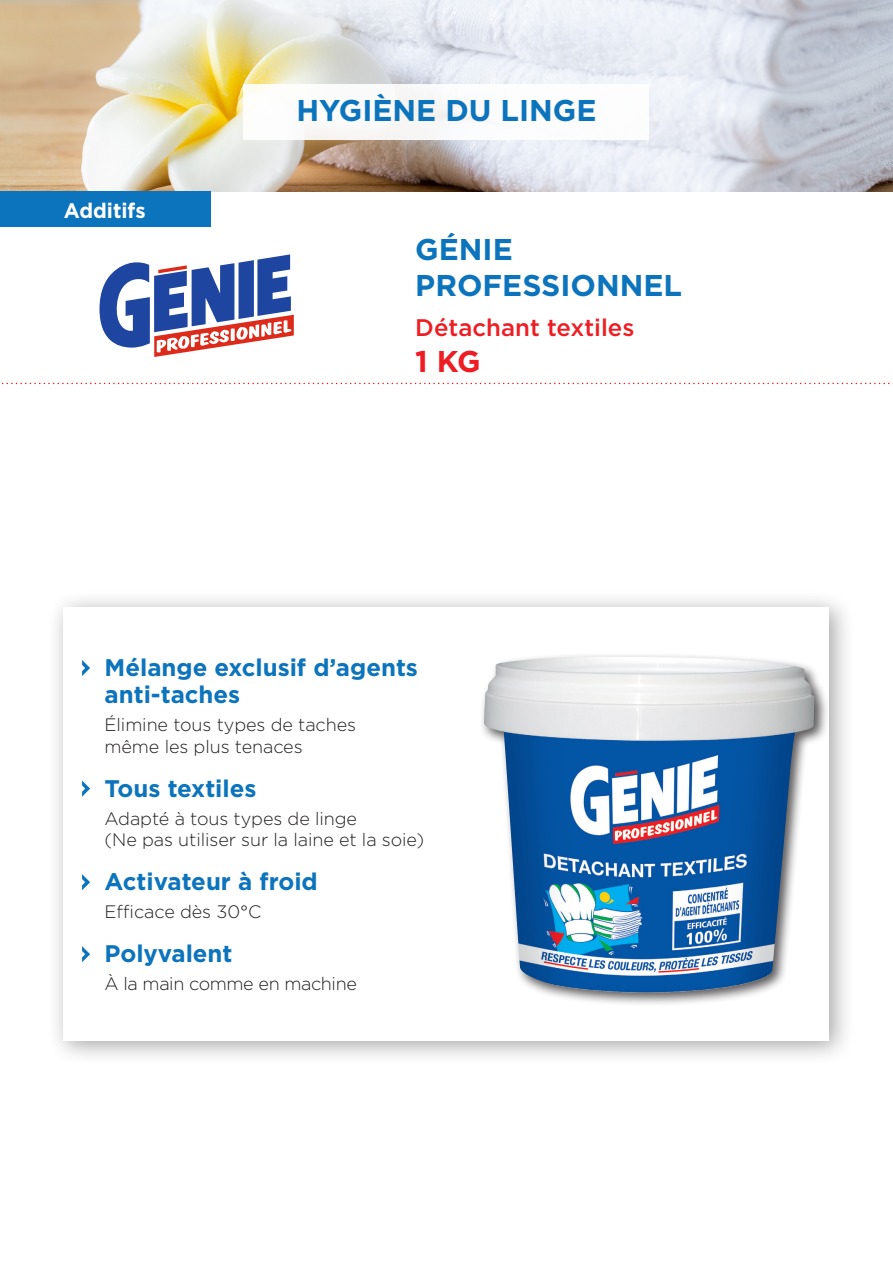
<style>
.page{position:relative;width:893px;height:1263px;background:#fff}
.page>*{position:absolute;margin:0;border:0;box-sizing:border-box;transform-origin:0 0}
.t1{font:700 30px/36px "Gotham";color:#0c74bc}
.t2{font:700 30px "Gotham";color:#ee1d23}
.t3{font:700 24px/27px "Gotham";color:#0c74bc}
.t4{font:500 24px "Gotham";color:#ee1d23}
.t5{font:700 21px "Gotham";color:#fff}
.t6{font:300 18px/21.6px "Gotham";letter-spacing:-.005em;color:#231f20}
</style>
<div class="page">
<img style="left:0;top:0;width:893px;height:191px">
<svg style="left:1px;top:383px;width:892px;height:1px"></svg>
<div style="left:244px;top:84px;width:405px;height:56px;background:#fff"></div>
<svg style="left:99px;top:254px;width:195px;height:103px"></svg>
<div style="left:47px;top:590px;width:808px;height:476px;background:#231f20;opacity:.4"></div>
<div style="left:64px;top:607px;width:765px;height:433px;background:#fff"></div>
<svg style="left:82px;top:660px;width:8px;height:16px"></svg>
<svg style="left:82px;top:780px;width:8px;height:17px"></svg>
<svg style="left:82px;top:874px;width:8px;height:16px"></svg>
<svg style="left:82px;top:946px;width:8px;height:16px"></svg>
<div style="left:479px;top:652px;width:350px;height:354px;background:#231f20;opacity:.75"></div>
<img style="left:484px;top:657px;width:330px;height:338px">
<div style="left:0;top:191px;width:210px;height:36px;background:#0c74bc"></div>
<p class="t5" style="left:64px;top:196px;width:83px">Additifs</p>
<h1 class="t1" style="left:296px;top:92px;width:302px">HYGIÈNE DU LINGE</h1>
<h1 class="t1" style="left:415px;top:231px;width:268px">GÉNIE<br>PROFESSIONNEL</h1>
<h2 class="t4" style="left:415px;top:312px;width:221px">Détachant textiles</h2>
<h1 class="t2" style="left:415px;top:342px;width:67px">1 KG</h1>
<h2 class="t3" style="left:105px;top:654px;width:315px">Mélange exclusif d’agents anti-taches</h2>
<p class="t6" style="left:105px;top:713px;width:253px">Élimine tous types de taches même les plus tenaces</p>
<h2 class="t3" style="left:105px;top:774px;width:153px">Tous textiles</h2>
<p class="t6" style="left:105px;top:807px;width:321px">Adapté à tous types de linge<br>(Ne pas utiliser sur la laine et la soie)</p>
<h2 class="t3" style="left:105px;top:868px;width:215px">Activateur à froid</h2>
<p class="t6" style="left:105px;top:901px;width:158px">Efficace dès 30°C</p>
<h2 class="t3" style="left:105px;top:940px;width:130px">Polyvalent</h2>
<p class="t6" style="left:105px;top:973px;width:254px">À la main comme en machine</p>
</div>
